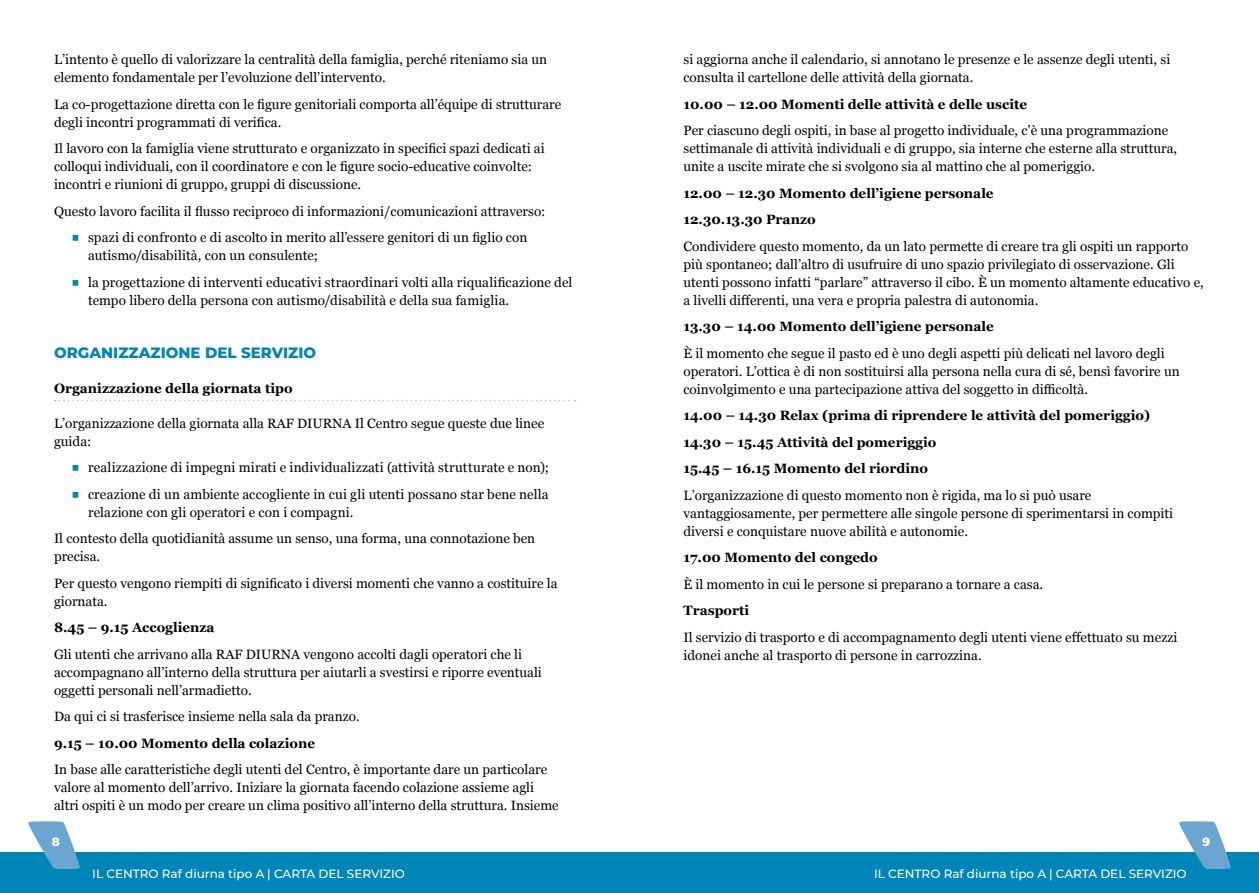
<style>
.page{position:relative;width:1259px;height:893px;background:#fff}
.page>*{position:absolute;margin:0;border:0;box-sizing:border-box;transform-origin:0 0}
.t1{font:800 15px "Montserrat";color:#0085b9}
.t2{font:13.5px/18px "Georgia";color:#000}
.t3{font:700 13.5px/26.5px "Georgia";color:#000}
.t4{font:500 12px "Montserrat";color:#fff}
.t5{font:800 12px "Montserrat";color:#fff}
.s1{color:#0085b9}
</style>
<div class="page">
<svg style="left:55px;top:400px;width:521px;height:1px"></svg>
<div style="left:0;top:853px;width:629px;height:40px;background:#0085b9"></div>
<div style="left:629px;top:853px;width:630px;height:40px;background:#0085b9"></div>
<svg style="left:1178px;top:821px;width:53px;height:48px"></svg>
<svg style="left:28px;top:821px;width:52px;height:48px"></svg>
<p class="t2" style="left:54px;top:50px;width:495px">L’intento è quello di valorizzare la centralità della famiglia, perché riteniamo sia un elemento fondamentale per l’evoluzione dell’intervento.</p>
<p class="t2" style="left:54px;top:94px;width:509px">La co-progettazione diretta con le figure genitoriali comporta all’équipe di strutturare degli incontri programmati di verifica.</p>
<p class="t2" style="left:54px;top:139px;width:492px">Il lavoro con la famiglia viene strutturato e organizzato in specifici spazi dedicati ai colloqui individuali, con il coordinatore e con le figure socio-educative coinvolte: incontri e riunioni di gruppo, gruppi di discussione.</p>
<p class="t2" style="left:54px;top:201px;width:493px">Questo lavoro facilita il flusso reciproco di informazioni/comunicazioni attraverso:</p>
<p class="t2" style="left:88px;top:228px;width:441px;text-indent:-17px"><span class="s1">▪</span> spazi di confronto e di ascolto in merito all’essere genitori di un figlio con autismo/disabilità, con un consulente;</p>
<p class="t2" style="left:88px;top:273px;width:486px;text-indent:-17px"><span class="s1">▪</span> la progettazione di interventi educativi straordinari volti alla riqualificazione del tempo libero della persona con autismo/disabilità e della sua famiglia.</p>
<p class="t1" style="left:54px;top:341px;width:264px">ORGANIZZAZIONE DEL SERVIZIO</p>
<p class="t3" style="left:54px;top:374px;width:240px">Organizzazione della giornata tipo</p>
<p class="t2" style="left:54px;top:414px;width:492px">L’organizzazione della giornata alla RAF DIURNA Il Centro segue queste due linee guida:</p>
<p class="t2" style="left:71px;top:458px;width:479px"><span class="s1">▪</span> realizzazione di impegni mirati e individualizzati (attività strutturate e non);</p>
<p class="t2" style="left:88px;top:485px;width:462px;text-indent:-17px"><span class="s1">▪</span> creazione di un ambiente accogliente in cui gli utenti possano star bene nella relazione con gli operatori e con i compagni.</p>
<p class="t2" style="left:54px;top:529px;width:483px">Il contesto della quotidianità assume un senso, una forma, una connotazione ben precisa.</p>
<p class="t2" style="left:54px;top:574px;width:505px">Per questo vengono riempiti di significato i diversi momenti che vanno a costituire la giornata.</p>
<p class="t3" style="left:54px;top:614px;width:162px">8.45 – 9.15 Accoglienza</p>
<p class="t2" style="left:54px;top:645px;width:489px">Gli utenti che arrivano alla RAF DIURNA vengono accolti dagli operatori che li accompagnano all’interno della struttura per aiutarli a svestirsi e riporre eventuali oggetti personali nell’armadietto.</p>
<p class="t2" style="left:54px;top:707px;width:307px">Da qui ci si trasferisce insieme nella sala da pranzo.</p>
<p class="t3" style="left:54px;top:729px;width:262px">9.15 – 10.00 Momento della colazione</p>
<p class="t2" style="left:54px;top:760px;width:506px">In base alle caratteristiche degli utenti del Centro, è importante dare un particolare valore al momento dell’arrivo. Iniziare la giornata facendo colazione assieme agli altri ospiti è un modo per creare un clima positivo all’interno della struttura. Insieme</p>
<p class="t2" style="left:683px;top:50px;width:488px">si aggiorna anche il calendario, si annotano le presenze e le assenze degli utenti, si consulta il cartellone delle attività della giornata.</p>
<p class="t3" style="left:683px;top:90px;width:345px">10.00 – 12.00 Momenti delle attività e delle uscite</p>
<p class="t2" style="left:683px;top:121px;width:495px">Per ciascuno degli ospiti, in base al progetto individuale, c’è una programmazione settimanale di attività individuali e di gruppo, sia interne che esterne alla struttura, unite a uscite mirate che si svolgono sia al mattino che al pomeriggio.</p>
<p class="t3" style="left:683px;top:179px;width:312px">12.00 – 12.30 Momento dell’igiene personale<br>12.30.13.30 Pranzo</p>
<p class="t2" style="left:683px;top:236px;width:522px">Condividere questo momento, da un lato permette di creare tra gli ospiti un rapporto più spontaneo; dall’altro di usufruire di uno spazio privilegiato di osservazione. Gli utenti possono infatti “parlare” attraverso il cibo. È un momento altamente educativo e, a livelli differenti, una vera e propria palestra di autonomia.</p>
<p class="t3" style="left:683px;top:312px;width:312px">13.30 – 14.00 Momento dell’igiene personale</p>
<p class="t2" style="left:683px;top:343px;width:498px">È il momento che segue il pasto ed è uno degli aspetti più delicati nel lavoro degli operatori. L’ottica è di non sostituirsi alla persona nella cura di sé, bensì favorire un coinvolgimento e una partecipazione attiva del soggetto in difficoltà.</p>
<p class="t3" style="left:683px;top:401px;width:468px">14.00 – 14.30 Relax (prima di riprendere le attività del pomeriggio)<br>14.30 – 15.45 Attività del pomeriggio<br>15.45 – 16.15 Momento del riordino</p>
<p class="t2" style="left:683px;top:485px;width:491px">L’organizzazione di questo momento non è rigida, ma lo si può usare vantaggiosamente, per permettere alle singole persone di sperimentarsi in compiti diversi e conquistare nuove abilità e autonomie.</p>
<p class="t3" style="left:683px;top:543px;width:196px">17.00 Momento del congedo</p>
<p class="t2" style="left:683px;top:574px;width:361px">È il momento in cui le persone si preparano a tornare a casa.</p>
<p class="t3" style="left:683px;top:596px;width:67px">Trasporti</p>
<p class="t2" style="left:683px;top:627px;width:495px">Il servizio di trasporto e di accompagnamento degli utenti viene effettuato su mezzi idonei anche al trasporto di persone in carrozzina.</p>
<p class="t5" style="left:52px;top:833px;width:10px">8</p>
<p class="t5" style="left:1202px;top:833px;width:9px">9</p>
<p class="t4" style="left:92px;top:865px;width:314px">IL CENTRO Raf diurna tipo A | CARTA DEL SERVIZIO</p>
<p class="t4" style="left:874px;top:865px;width:314px">IL CENTRO Raf diurna tipo A | CARTA DEL SERVIZIO</p>
</div>
